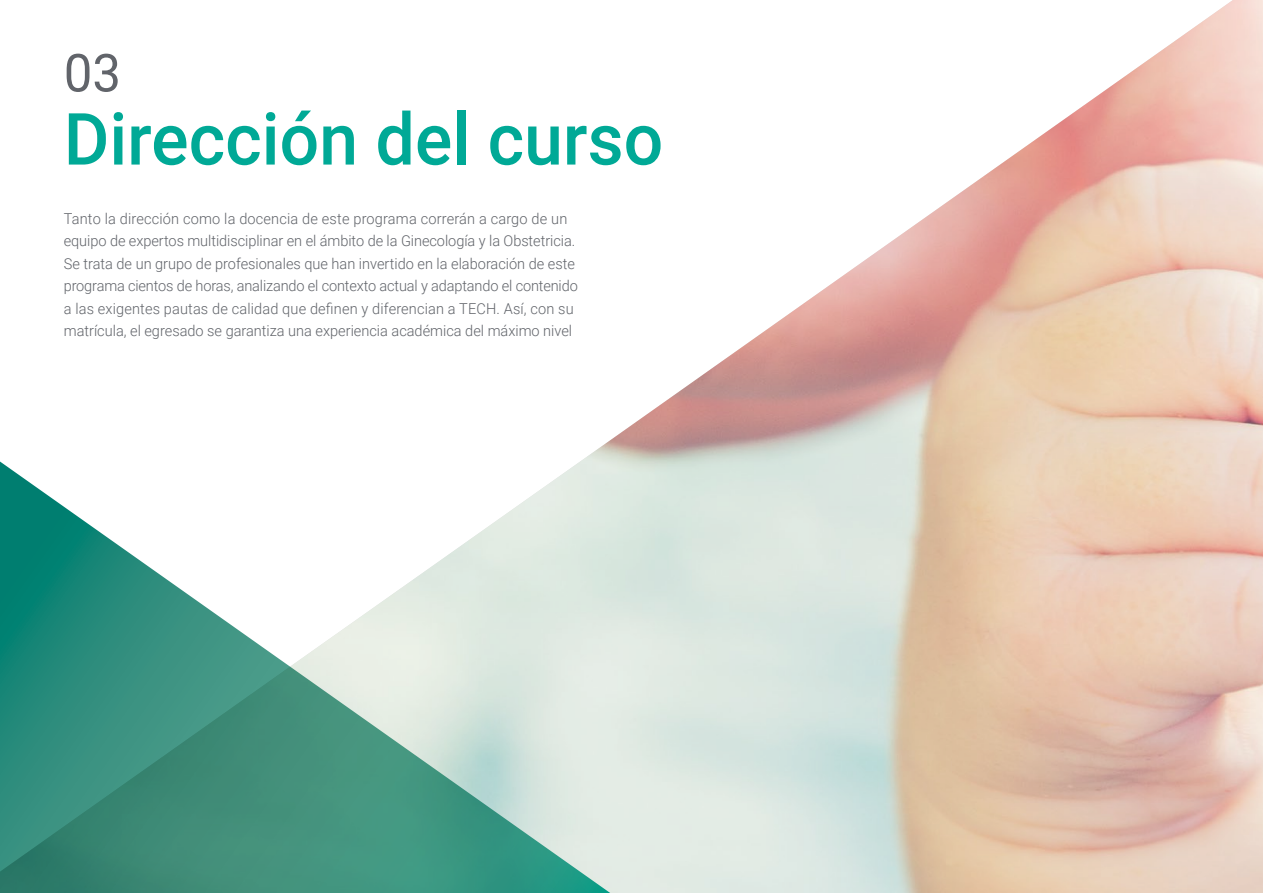
<style>
.page{position:relative;width:1263px;height:893px;background:#fff}
.page>*{position:absolute;margin:0;border:0;box-sizing:border-box;transform-origin:0 0}
.t1{font:500 72px "Roboto";color:#00a996}
.t2{font:52.5px "Roboto";color:#61646a}
.t3{font:300 15px/22.5px "Roboto";color:#61646a}
</style>
<div class="page">
<img style="left:602px;top:0;width:661px;height:893px">
<svg style="left:0;top:446px;width:640px;height:447px"></svg>
<h2 class="t2" style="left:64px;top:36px;width:59px">03</h2>
<h1 class="t1" style="left:64px;top:89px;width:601px">Dirección del curso</h1>
<p class="t3" style="left:64px;top:207px;width:515px">Tanto la dirección como la docencia de este programa correrán a cargo de un equipo de expertos multidisciplinar en el ámbito de la Ginecología y la Obstetricia.<br>Se trata de un grupo de profesionales que han invertido en la elaboración de este programa cientos de horas, analizando el contexto actual y adaptando el contenido a las exigentes pautas de calidad que definen y diferencian a TECH. Así, con su matrícula, el egresado se garantiza una experiencia académica del máximo nivel</p>
</div>
